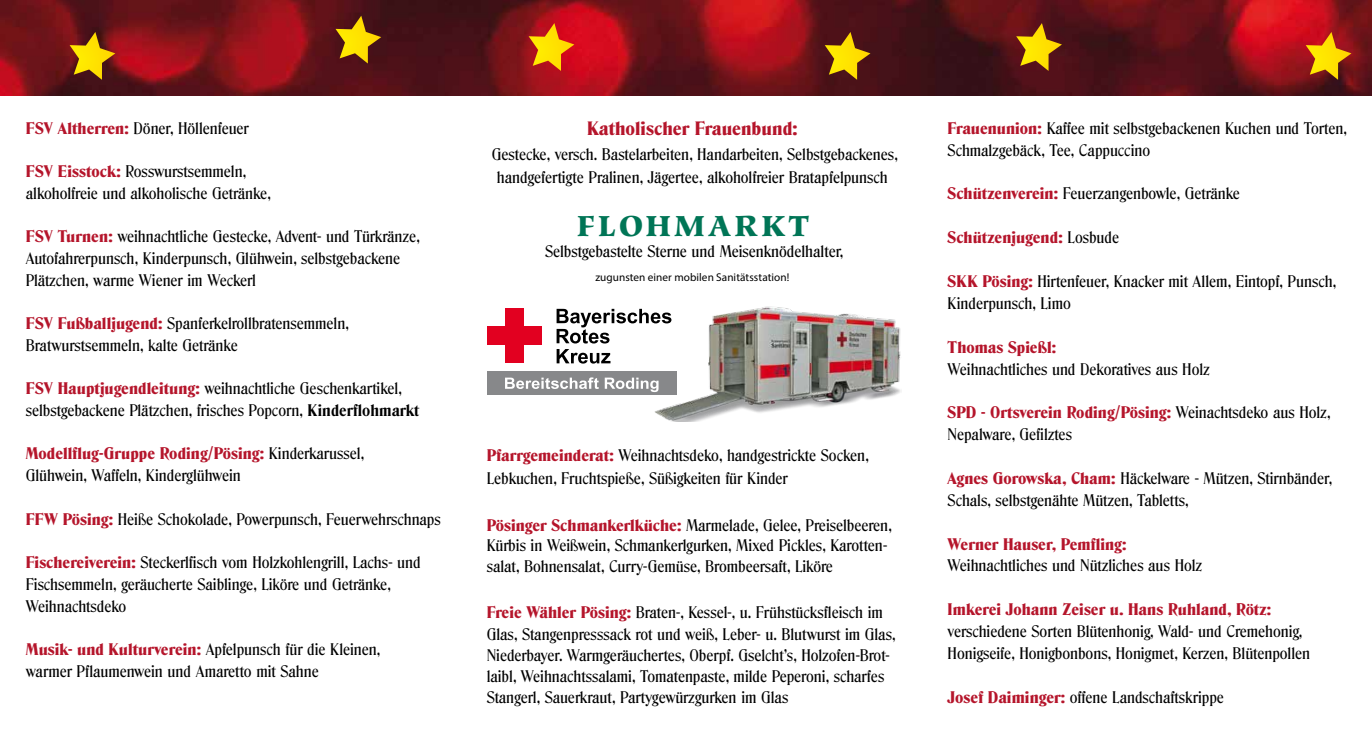
<style>
.page{position:relative;width:1372px;height:745px;background:#fff}
.page>*{position:absolute;margin:0;border:0;box-sizing:border-box;transform-origin:0 0}
.t1{font:900 28.75px "Hiroshige";letter-spacing:.12em;color:#007556}
.t2{font:800 18.75px "Denver";letter-spacing:.005em;color:#b5152b}
.t3{font:500 16.25px/21.8px "Denver";color:#000}
.t4{font:800 16.25px "Denver";letter-spacing:.005em;color:#b5152b}
.t5{font:11.25px "Myriad Pro";letter-spacing:.005em;color:#000}
.s1{font-weight:800;color:#b5152b}
.s2{font-weight:700}
.s3{font-weight:500;color:#000}
</style>
<div class="page">
<img style="left:0;top:0;width:1371px;height:95px">
<img style="left:653px;top:306px;width:248px;height:115px">
<svg style="left:70px;top:32px;width:45px;height:48px;background:#a26a0e"></svg>
<svg style="left:824px;top:32px;width:46px;height:48px;background:#95670e"></svg>
<svg style="left:1305px;top:32px;width:46px;height:48px;background:#be6710"></svg>
<svg style="left:335px;top:16px;width:46px;height:47px;background:#96690d"></svg>
<svg style="left:1016px;top:23px;width:45px;height:48px;background:#9e690e"></svg>
<svg style="left:528px;top:23px;width:46px;height:48px;background:#d86511"></svg>
<div style="left:486px;top:371px;width:190px;height:23px;background:#87888a"></div>
<div style="left:505px;top:308px;width:18px;height:54px;background:#e20020"></div>
<div style="left:487px;top:326px;width:54px;height:18px;background:#e20020"></div>
<svg style="left:556px;top:349px;width:54px;height:14px"></svg>
<svg style="left:556px;top:308px;width:115px;height:35px"></svg>
<svg style="left:505px;top:377px;width:153px;height:15px"></svg>
<p class="t3" style="left:26px;top:117px;width:224px"><span class="s1">FSV Altherren:</span> Döner, Höllenfeuer</p>
<p class="t3" style="left:26px;top:160px;width:246px"><span class="s1">FSV Eisstock:</span> Rosswurstsemmeln, alkoholfreie und alkoholische Getränke,</p>
<p class="t3" style="left:26px;top:225px;width:395px"><span class="s1">FSV Turnen:</span> weihnachtliche Gestecke, Advent- und Türkränze,<br>Autofahrerpunsch, Kinderpunsch, Glühwein, selbstgebackene<br>Plätzchen, warme Wiener im Weckerl</p>
<p class="t3" style="left:26px;top:312px;width:324px"><span class="s1">FSV Fußballjugend:</span> Spanferkelrollbratensemmeln,<br>Bratwurstsemmeln, kalte Getränke</p>
<p class="t3" style="left:26px;top:377px;width:395px"><span class="s1">FSV Hauptjugendleitung:</span> weihnachtliche Geschenkartikel, selbstgebackene Plätzchen, frisches Popcorn, <span class="s2">Kinderflohmarkt</span></p>
<p class="t3" style="left:26px;top:442px;width:340px"><span class="s1">Modellflug-Gruppe Roding/Pösing:</span> Kinderkarussel,<br>Glühwein, Waffeln, Kinderglühwein</p>
<p class="t3" style="left:26px;top:507px;width:416px"><span class="s1">FFW Pösing:</span> Heiße Schokolade, Powerpunsch, Feuerwehrschnaps</p>
<p class="t3" style="left:26px;top:551px;width:396px"><span class="s1">Fischereiverein:</span> Steckerlfisch vom Holzkohlengrill, Lachs- und<br>Fischsemmeln, geräucherte Saiblinge, Liköre und Getränke,<br>Weihnachtsdeko</p>
<p class="t3" style="left:26px;top:638px;width:356px"><span class="s1">Musik- und Kulturverein:</span> Apfelpunsch für die Kleinen, warmer Pflaumenwein und Amaretto mit Sahne</p>
<p class="t2" style="left:587px;top:118px;width:212px">Katholischer Frauenbund:</p>
<p class="t3" style="left:491px;top:143px;width:407px;line-height:23.1px;text-align:center">Gestecke, versch. Bastelarbeiten, Handarbeiten, Selbstgebackenes, handgefertigte Pralinen, Jägertee, alkoholfreier Bratapfelpunsch</p>
<h1 class="t1" style="left:576px;top:208px;width:234px">FLOHMARKT</h1>
<p class="t3" style="left:545px;top:240px;width:299px">Selbstgebastelte Sterne und Meisenknödelhalter,</p>
<p class="t5" style="left:595px;top:270px;width:195px">zugunsten einer mobilen Sanitätsstation!</p>
<p class="t3" style="left:486px;top:444px;width:383px;line-height:23.1px"><span class="s1">Pfarrgemeinderat:</span> Weihnachtsdeko, handgestrickte Socken,<br>Lebkuchen, Fruchtspieße, Süßigkeiten für Kinder</p>
<p class="t3" style="left:486px;top:514px;width:406px;line-height:20.6px"><span class="s1">Pösinger Schmankerlküche:</span> Marmelade, Gelee, Preiselbeeren,<br>Kürbis in Weißwein, Schmankerlgurken, Mixed Pickles, Karotten&shy;salat, Bohnensalat, Curry-Gemüse, Brombeersaft, Liköre</p>
<p class="t3" style="left:486px;top:601px;width:410px;line-height:21.2px"><span class="s1">Freie Wähler Pösing:</span> Braten-, Kessel-, u. Frühstücksfleisch im Glas, Stangenpresssack rot und weiß, Leber- u. Blutwurst im Glas, Niederbayer. Warmgeräuchertes, Oberpf. Gselcht’s, Holzofen-Brot&shy;laibl, Weihnachtssalami, Tomatenpaste, milde Peperoni, scharfes Stangerl, Sauerkraut, Partygewürzgurken im Glas</p>
<p class="t3" style="left:947px;top:117px;width:401px"><span class="s1">Frauenunion:</span> Kaffee mit selbstgebackenen Kuchen und Torten,<br>Schmalzgebäck, Tee, Cappuccino</p>
<p class="t3" style="left:947px;top:183px;width:294px"><span class="s1">Schützenverein:</span> Feuerzangenbowle, Getränke</p>
<p class="t4" style="left:947px;top:228px;width:173px">Schützenjugend: <span class="s3">Losbude</span></p>
<p class="t3" style="left:947px;top:270px;width:390px"><span class="s1">SKK Pösing:</span> Hirtenfeuer, Knacker mit Allem, Eintopf, Punsch,<br>Kinderpunsch, Limo</p>
<p class="t4" style="left:947px;top:337px;width:110px">Thomas Spießl:</p>
<p class="t3" style="left:947px;top:358px;width:263px">Weihnachtliches und Dekoratives aus Holz</p>
<p class="t3" style="left:947px;top:401px;width:384px"><span class="s1">SPD - Ortsverein Roding/Pösing:</span> Weinachtsdeko aus Holz,<br>Nepalware, Gefilztes</p>
<p class="t3" style="left:947px;top:467px;width:386px"><span class="s1">Agnes Gorowska, Cham:</span> Häckelware - Mützen, Stirnbänder,<br>Schals, selbstgenähte Mützen, Tabletts,</p>
<p class="t4" style="left:947px;top:534px;width:180px">Werner Hauser, Pemfling:</p>
<p class="t3" style="left:947px;top:554px;width:256px">Weihnachtliches und Nützliches aus Holz</p>
<p class="t4" style="left:947px;top:599px;width:325px">Imkerei Johann Zeiser u. Hans Ruhland, Rötz:</p>
<p class="t3" style="left:947px;top:620px;width:364px">verschiedene Sorten Blütenhonig, Wald- und Cremehonig,<br>Honigseife, Honigbonbons, Honigmet, Kerzen, Blütenpollen</p>
<p class="t3" style="left:947px;top:685px;width:278px"><span class="s1">Josef Daiminger:</span> offene Landschaftskrippe</p>
</div>
